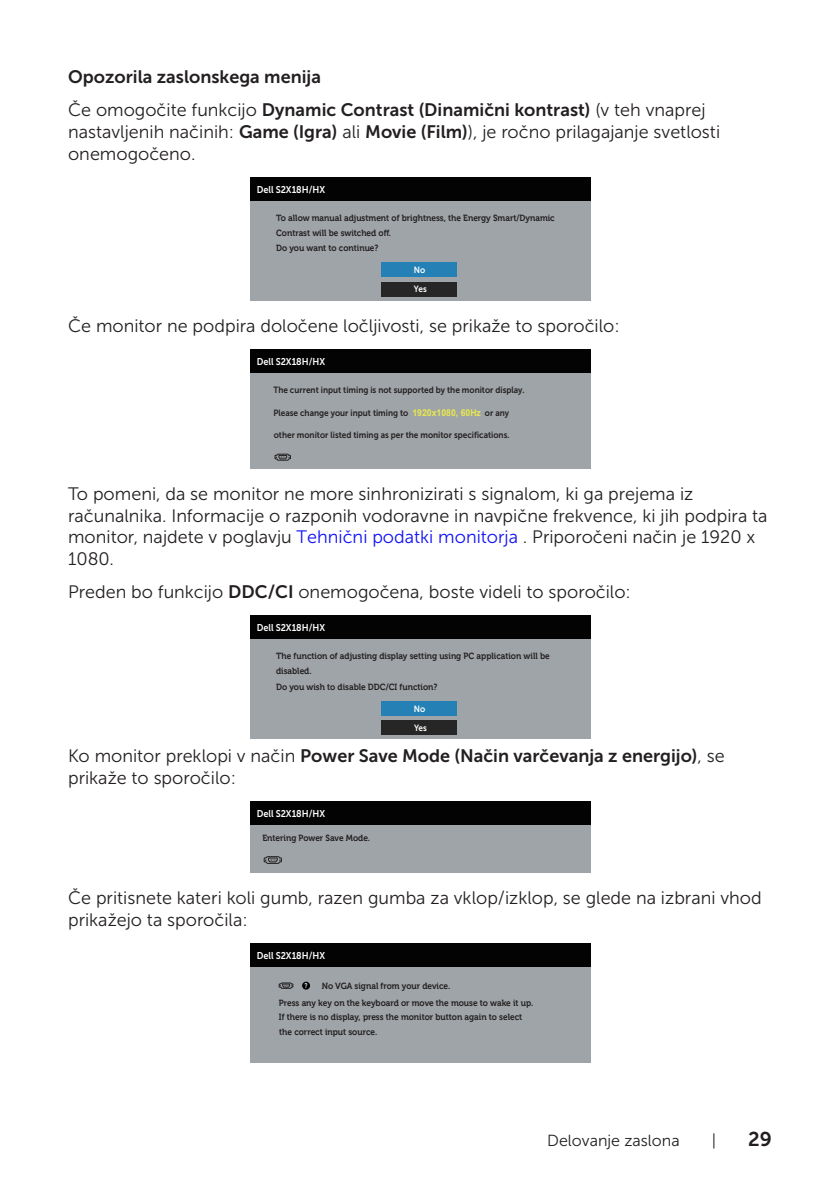
<style>
.page{position:relative;width:840px;height:1191px;background:#fff}
.page>*{position:absolute;margin:0;border:0;box-sizing:border-box;transform-origin:0 0}
.t1{font:20px "Museo Sans For Dell 700";color:#231f20}
.text{font:18px/21.6px "Museo Sans For Dell 300";color:#231f20}
.text-2{font:18px "Museo Sans For Dell 700";color:#231f20}
.t2{font:16px "Museo Sans For Dell 300";color:#231f20}
.t3{font:9.8px "Museo Sans For Dell 700";color:#fff;scale:.92 1}
.t4{font:700 9px/15.2px "Museo For Dell";color:#231f20;scale:.92 1}
.t5{font:9px "Museo Sans For Dell 700";color:#231f20;scale:.92 1}
.t6{font:9px/19px "Museo Sans For Dell 700";color:#fff;scale:.92 1}
.t7{font:700 6.8px "Arial";color:#fff;scale:.73 1}
.s1{font-family:"Museo Sans For Dell 700"}
.s2{font-family:"Arial";font-weight:700;font-size:9.4px;color:#eae84d}
.s3{color:#1111f6}
</style>
<div class="page">
<div style="left:249px;top:195px;width:341px;height:105px;background:#9fa4a8"></div>
<div style="left:250px;top:177px;width:340px;height:23px;background:#030303"></div>
<div style="left:381px;top:263px;width:75px;height:14px;background:#2581b5"></div>
<div style="left:381px;top:282px;width:75px;height:15px;background:#262626"></div>
<div style="left:249px;top:367px;width:341px;height:101px;background:#9ea4a7"></div>
<div style="left:250px;top:349px;width:340px;height:23px;background:#030303"></div>
<svg style="left:274px;top:453px;width:17px;height:8px"></svg>
<div style="left:249px;top:633px;width:341px;height:105px;background:#9fa4a8"></div>
<div style="left:250px;top:615px;width:340px;height:23px;background:#030303"></div>
<div style="left:381px;top:701px;width:75px;height:14px;background:#2581b5"></div>
<div style="left:382px;top:721px;width:74px;height:14px;background:#262626"></div>
<div style="left:249px;top:819px;width:341px;height:53px;background:#9fa4a8"></div>
<div style="left:250px;top:801px;width:340px;height:23px;background:#030303"></div>
<svg style="left:263px;top:856px;width:19px;height:8px"></svg>
<div style="left:249px;top:961px;width:341px;height:101px;background:#9ea4a7"></div>
<div style="left:250px;top:943px;width:340px;height:23px;background:#030303"></div>
<div style="left:302px;top:981px;width:8px;height:8px;background:#030303;border-radius:50%"></div>
<svg style="left:278px;top:982px;width:15px;height:7px"></svg>
<p class="text-2" style="left:68px;top:67px;width:254px">Opozorila zaslonskega menija</p>
<p class="text" style="left:68px;top:99px;width:653px">Če omogočite funkcijo <span class="s1">Dynamic Contrast (Dinamični kontrast)</span> (v teh vnaprej nastavljenih načinih: <span class="s1">Game (Igra)</span> ali <span class="s1">Movie (Film)</span>), je ročno prilagajanje svetlosti onemogočeno.</p>
<p class="t3" style="left:256px;top:184px;width:76px">Dell S2X18H/HX</p>
<p class="t4" style="left:276px;top:210px;width:304px">To allow manual adjustment of brightness, the Energy Smart/Dynamic</p>
<p class="t4" style="left:276px;top:225px;width:126px">Contrast will be switched off.<br>Do you want to continue?</p>
<p class="t6" style="left:413px;top:261px;width:16px">No<br>Yes</p>
<p class="text" style="left:68px;top:315px;width:553px">Če monitor ne podpira določene ločljivosti, se prikaže to sporočilo:</p>
<p class="t3" style="left:256px;top:356px;width:76px">Dell S2X18H/HX</p>
<p class="t5" style="left:273px;top:385px;width:274px">The current input timing is not supported by the monitor display.</p>
<p class="t5" style="left:273px;top:408px;width:258px">Please change your input timing to <span class="s2">1920x1080, 60Hz</span> or any</p>
<p class="t5" style="left:273px;top:429px;width:258px">other monitor listed timing as per the monitor specifications.</p>
<p class="text" style="left:68px;top:483px;width:700px">To pomeni, da se monitor ne more sinhronizirati s signalom, ki ga prejema iz računalnika. Informacije o razponih vodoravne in navpične frekvence, ki jih podpira ta monitor, najdete v poglavju <span class="s3">Tehnični podatki monitorja</span> . Priporočeni način je 1920 x 1080.</p>
<p class="text" style="left:68px;top:581px;width:564px">Preden bo funkcijo <span class="s1">DDC/CI</span> onemogočena, boste videli to sporočilo:</p>
<p class="t3" style="left:256px;top:622px;width:76px">Dell S2X18H/HX</p>
<p class="t4" style="left:276px;top:648px;width:299px">The function of adjusting display setting using PC application will be</p>
<p class="t4" style="left:276px;top:664px;width:177px">disabled.<br>Do you wish to disable DDC/CI function?</p>
<p class="t6" style="left:413px;top:699px;width:16px">No<br>Yes</p>
<p class="text" style="left:68px;top:745px;width:657px">Ko monitor preklopi v način <span class="s1">Power Save Mode (Način varčevanja z energijo)</span>, se prikaže to sporočilo:</p>
<p class="t3" style="left:256px;top:808px;width:76px">Dell S2X18H/HX</p>
<p class="t4" style="left:262px;top:830px;width:118px">Entering Power Save Mode.</p>
<p class="text" style="left:68px;top:887px;width:694px">Če pritisnete kateri koli gumb, razen gumba za vklop/izklop, se glede na izbrani vhod prikažejo ta sporočila:</p>
<p class="t3" style="left:256px;top:950px;width:76px">Dell S2X18H/HX</p>
<p class="t7" style="left:304px;top:981px;width:6px">?</p>
<p class="t4" style="left:279px;top:978px;width:278px;line-height:16.4px;text-indent:43px">No VGA signal from your device.<br>Press any key on the keyboard or move the mouse to wake it up.</p>
<p class="t4" style="left:279px;top:1024px;width:108px">the correct input source.</p>
<p class="t4" style="left:279px;top:1009px;width:266px">If there is no display, press the monitor button again to select</p>
<p class="t2" style="left:547px;top:1131px;width:134px">Delovanje zaslona</p>
<p class="t2" style="left:711px;top:1131px;width:6px">|</p>
<p class="t1" style="left:747px;top:1127px;width:25px">29</p>
</div>
